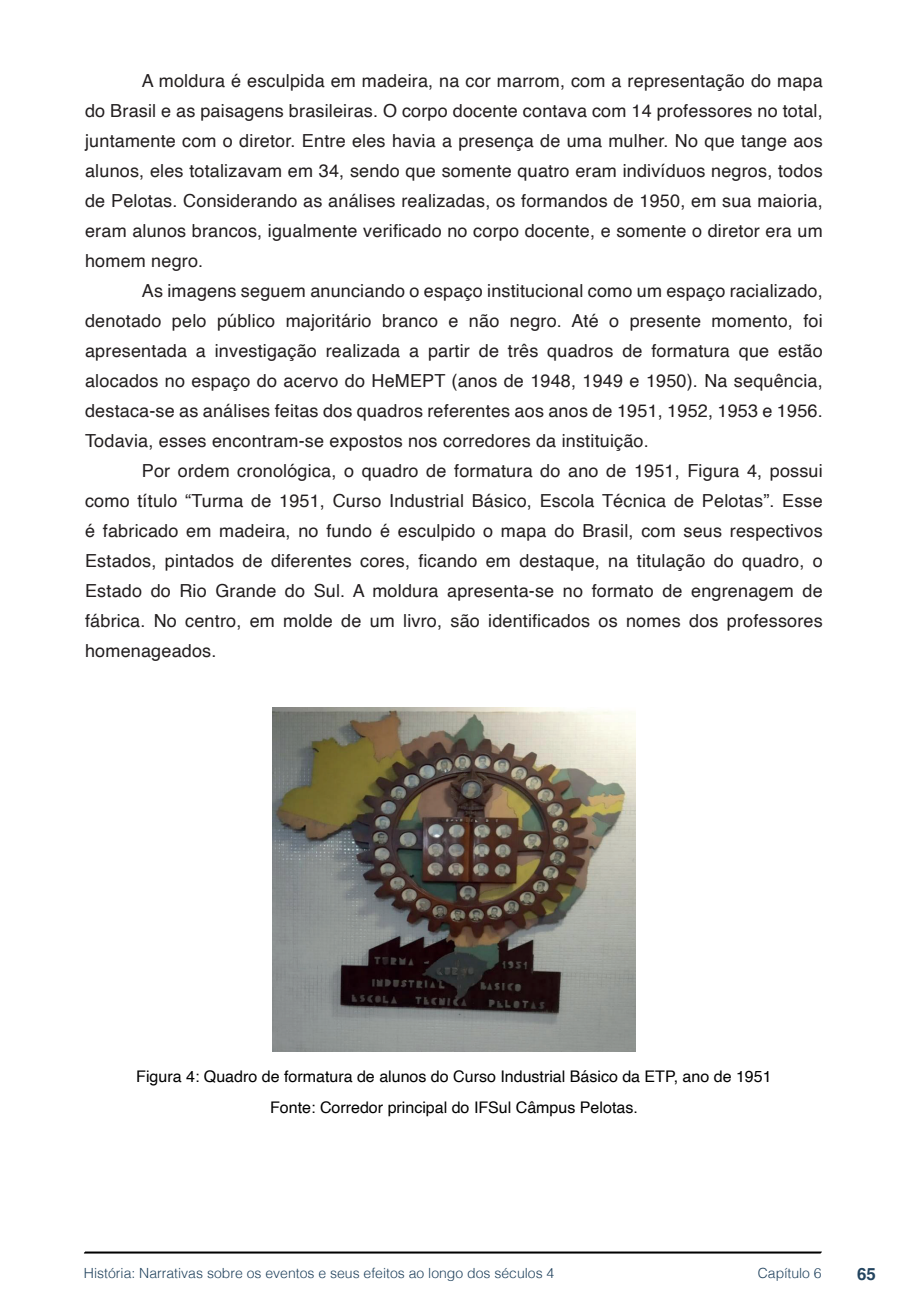
<style>
.page{position:relative;width:908px;height:1304px;background:#fff}
.page>*{position:absolute;margin:0;border:0;box-sizing:border-box;transform-origin:0 0}
.txt{font:18px/30px "Helvetica";letter-spacing:.01em;color:#231f20;text-align:justify}
.t1{font:700 16.8px "Helvetica";color:#23445f}
.imagens_graf_tab{font:16px "Helvetica";color:#000}
.t2{font:300 14px "Helvetica";color:#23445f}
</style>
<div class="page">
<svg style="left:84px;top:1251px;width:737px;height:3px;background:#515151"></svg>
<img style="left:272px;top:707px;width:363px;height:345px">
<p class="txt" style="left:85px;top:66px;width:739px;text-indent:57px">A moldura é esculpida em madeira, na cor marrom, com a representação do mapa do Brasil e as paisagens brasileiras. O corpo docente contava com 14 professores no total, juntamente com o diretor. Entre eles havia a presença de uma mulher. No que tange aos alunos, eles totalizavam em 34, sendo que somente quatro eram indivíduos negros, todos de Pelotas. Considerando as análises realizadas, os formandos de 1950, em sua maioria, eram alunos brancos, igualmente verificado no corpo docente, e somente o diretor era um homem negro.</p>
<p class="txt" style="left:85px;top:276px;width:739px;text-indent:57px">As imagens seguem anunciando o espaço institucional como um espaço racializado, denotado pelo público majoritário branco e não negro. Até o presente momento, foi apresentada a investigação realizada a partir de três quadros de formatura que estão alocados no espaço do acervo do HeMEPT (anos de 1948, 1949 e 1950). Na sequência, destaca-se as análises feitas dos quadros referentes aos anos de 1951, 1952, 1953 e 1956.<br>Todavia, esses encontram-se expostos nos corredores da instituição.</p>
<p class="txt" style="left:85px;top:456px;width:739px;text-indent:57px">Por ordem cronológica, o quadro de formatura do ano de 1951, Figura 4, possui como título “Turma de 1951, Curso Industrial Básico, Escola Técnica de Pelotas”. Esse é fabricado em madeira, no fundo é esculpido o mapa do Brasil, com seus respectivos Estados, pintados de diferentes cores, ficando em destaque, na titulação do quadro, o Estado do Rio Grande do Sul. A moldura apresenta-se no formato de engrenagem de fábrica. No centro, em molde de um livro, são identificados os nomes dos professores homenageados.</p>
<p class="imagens_graf_tab" style="left:136px;top:1064px;width:636px">Figura 4: Quadro de formatura de alunos do Curso Industrial Básico da ETP, ano de 1951</p>
<p class="imagens_graf_tab" style="left:270px;top:1095px;width:369px">Fonte: Corredor principal do IFSul Câmpus Pelotas.</p>
<p class="t2" style="left:84px;top:1261px;width:471px">História: Narrativas sobre os eventos e seus efeitos ao longo dos séculos 4</p>
<p class="t2" style="left:757px;top:1261px;width:65px">Capítulo 6</p>
<p class="t1" style="left:856px;top:1264px;width:20px">65</p>
</div>
